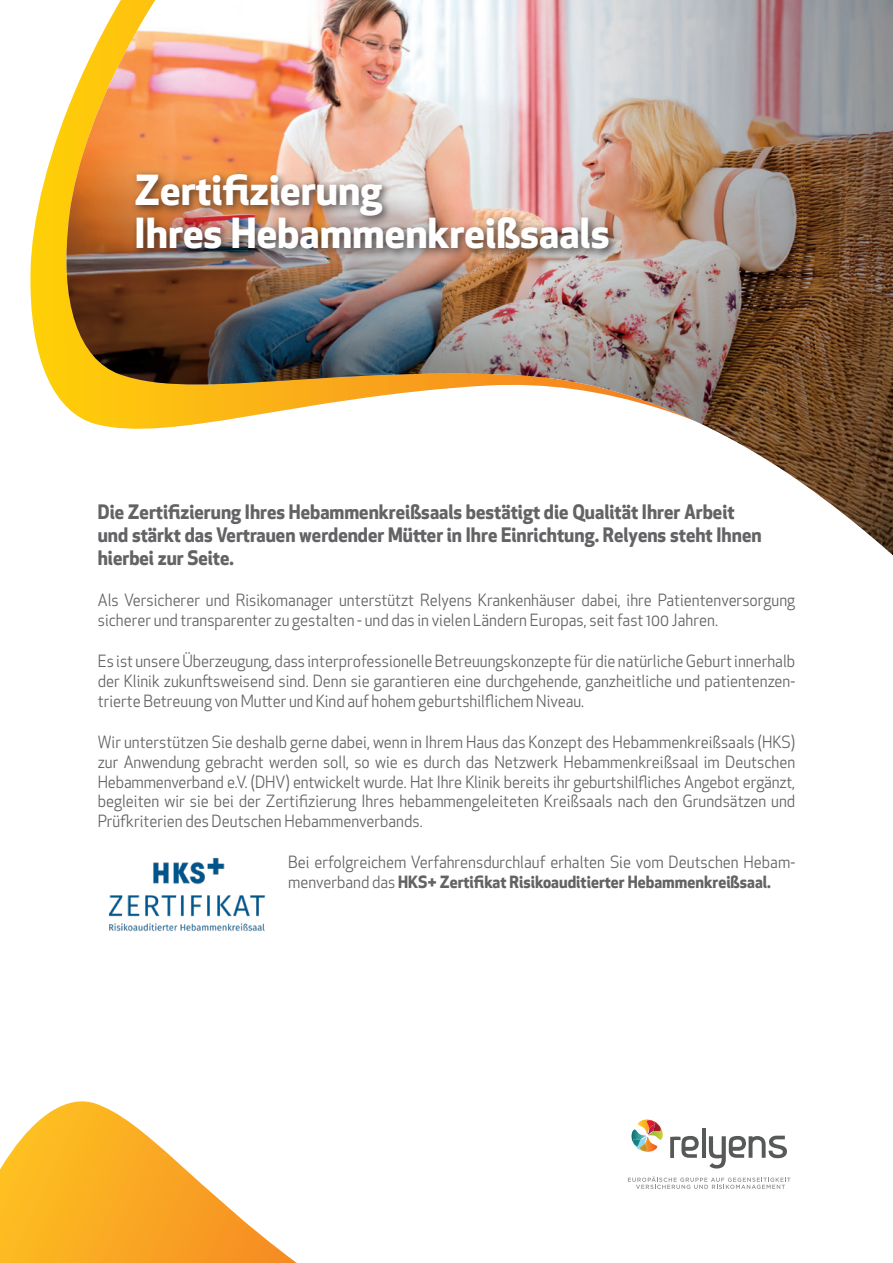
<style>
.page{position:relative;width:893px;height:1263px;background:#fff}
.page>*{position:absolute;margin:0;border:0;box-sizing:border-box;transform-origin:0 0}
.t1{font:700 40.5px/43.5px "Apex New";color:#fff}
.t2{font:700 19.5px/23.4px "Apex New";color:#636366;scale:.95 1}
.t3{font:16.5px/19.8px "Apex New";color:#636366;scale:.95 1}
.s1{font-weight:700}
</style>
<div class="page">
<svg style="left:0;top:1101px;width:297px;height:162px"></svg>
<svg style="left:30px;top:135px;width:28px;height:262px"></svg>
<img style="left:58px;top:0;width:835px;height:556px">
<div style="left:131px;top:169px;width:488px;height:91px;background:#231f20;opacity:.75"></div>
<svg style="left:628px;top:1176px;width:162px;height:13px"></svg>
<hr style="left:702px;top:1128px;width:3px;height:30px;background:#575959">
<svg style="left:670px;top:1136px;width:29px;height:22px"></svg>
<svg style="left:709px;top:1136px;width:78px;height:32px"></svg>
<svg style="left:631px;top:1119px;width:32px;height:33px"></svg>
<img style="left:108px;top:857px;width:157px;height:75px">
<h1 class="t1" style="left:135px;top:166px;width:477px">Zertifizierung<br>Ihres Hebammenkreißsaals</h1>
<p class="t2" style="left:98px;top:499px;width:700px">Die Zertifizierung Ihres Hebammenkreißsaals bestätigt die Qualität Ihrer Arbeit und stärkt das Vertrauen werdender Mütter in Ihre Einrichtung. Relyens steht Ihnen hierbei zur Seite.</p>
<p class="t3" style="left:98px;top:590px;width:736px">Als Versicherer und Risikomanager unterstützt Relyens Krankenhäuser dabei, ihre Patientenversorgung sicherer und transparenter zu gestalten - und das in vielen Ländern Europas, seit fast 100 Jahren.</p>
<p class="t3" style="left:98px;top:651px;width:736px;text-align:justify">Es ist unsere Überzeugung, dass interprofessionelle Betreuungskonzepte für die natürliche Geburt innerhalb der Klinik zukunftsweisend sind. Denn sie garantieren eine durchgehende, ganzheitliche und patientenzen&shy;trierte Betreuung von Mutter und Kind auf hohem geburtshilflichem Niveau.</p>
<p class="t3" style="left:98px;top:732px;width:736px;text-align:justify">Wir unterstützen Sie deshalb gerne dabei, wenn in Ihrem Haus das Konzept des Hebammenkreißsaals (HKS) zur Anwendung gebracht werden soll, so wie es durch das Netzwerk Hebammenkreißsaal im Deutschen Hebammenverband e.V. (DHV) entwickelt wurde. Hat Ihre Klinik bereits ihr geburtshilfliches Angebot ergänzt, begleiten wir sie bei der Zertifizierung Ihres hebammengeleiteten Kreißsaals nach den Grundsätzen und Prüfkriterien des Deutschen Hebammenverbands.</p>
<p class="t3" style="left:288px;top:852px;width:535px">Bei erfolgreichem Verfahrensdurchlauf erhalten Sie vom Deutschen Hebam&shy;menverband das <span class="s1">HKS+ Zertifikat Risikoauditierter Hebammenkreißsaal.</span></p>
</div>
